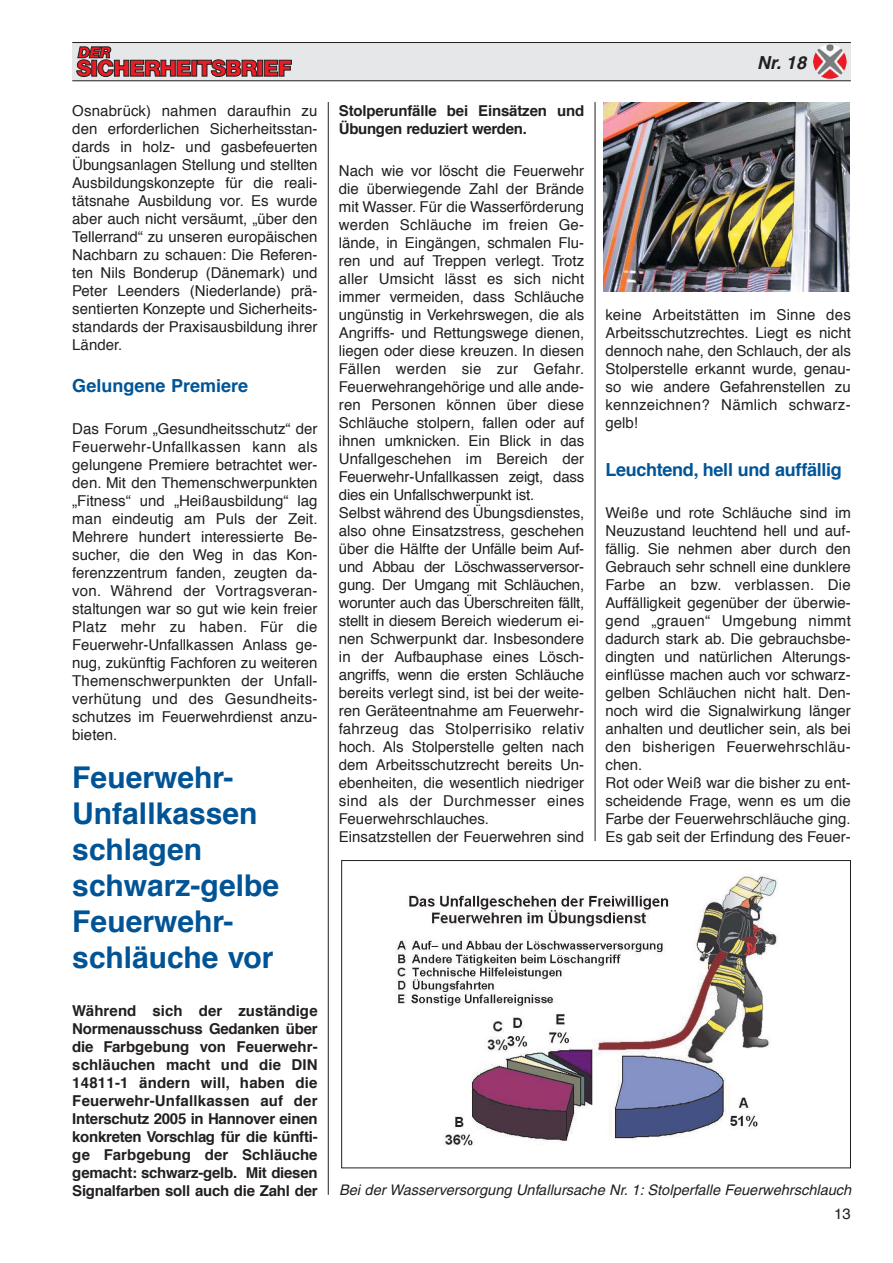
<style>
.page{position:relative;width:893px;height:1263px;background:#fff}
.page>*{position:absolute;margin:0;border:0;box-sizing:border-box;transform-origin:0 0}
.t1{font:700 30px/36px "Helvetica";color:#005496}
.t2{font:700 18px "Helvetica";letter-spacing:-.015em;color:#005496}
.t3{font:italic 700 18px "Helvetica";color:#231f20}
.t4{font:15px/18px "Helvetica";color:#231f20;text-align:justify}
.t5{font:700 15px/18px "Helvetica";letter-spacing:-.015em;color:#231f20;text-align:justify}
.t6{font:italic 14.55px "Helvetica";color:#231f20}
</style>
<div class="page">
<hr style="left:328px;top:102px;width:1px;height:1093px;background:#231f20">
<hr style="left:594px;top:102px;width:1px;height:739px;background:#231f20">
<div style="left:72px;top:43px;width:778px;height:38px;background:#e6e7e8"></div>
<svg style="left:191px;top:60px;width:6px;height:16px"></svg>
<svg style="left:197px;top:59px;width:61px;height:18px"></svg>
<svg style="left:257px;top:60px;width:6px;height:16px"></svg>
<svg style="left:264px;top:60px;width:28px;height:17px"></svg>
<svg style="left:76px;top:46px;width:115px;height:31px"></svg>
<img style="left:813px;top:44px;width:33px;height:35px">
<hr style="left:72px;top:80px;width:778px;height:1px;background:#231f20">
<hr style="left:72px;top:42px;width:778px;height:1px;background:#231f20">
<img style="left:395px;top:875px;width:384px;height:271px">
<div style="left:341px;top:860px;width:509px;height:308px;border:1px solid #231f20"></div>
<img style="left:603px;top:102px;width:246px;height:189px">
<p class="t4" style="left:72px;top:103px;width:247px">Osnabrück) nahmen daraufhin zu den erforderlichen Sicherheitsstan&shy;dards in holz- und gasbefeuerten Übungsanlagen Stellung und stellten Ausbildungskonzepte für die reali&shy;tätsnahe Ausbildung vor. Es wurde aber auch nicht versäumt, „über den Tellerrand“ zu unseren europäischen Nachbarn zu schauen: Die Referen&shy;ten Nils Bonderup (Dänemark) und Peter Leenders (Niederlande) prä&shy;sentierten Konzepte und Sicherheits&shy;standards der Praxisausbildung ihrer Länder.</p>
<p class="t2" style="left:72px;top:378px;width:177px">Gelungene Premiere</p>
<p class="t4" style="left:72px;top:421px;width:247px">Das Forum „Gesundheitsschutz“ der Feuerwehr-Unfallkassen kann als gelungene Premiere betrachtet wer&shy;den. Mit den Themenschwerpunkten „Fitness“ und „Heißausbildung“ lag man eindeutig am Puls der Zeit.<br>Mehrere hundert interessierte Be&shy;sucher, die den Weg in das Kon&shy;ferenzzentrum fanden, zeugten da&shy;von. Während der Vortragsveran&shy;staltungen war so gut wie kein freier Platz mehr zu haben. Für die Feuerwehr-Unfallkassen Anlass ge&shy;nug, zukünftig Fachforen zu weiteren Themenschwerpunkten der Unfall&shy;verhütung und des Gesundheits&shy;schutzes im Feuerwehrdienst anzu&shy;bieten.</p>
<h1 class="t1" style="left:72px;top:762px;width:208px">Feuerwehr-<br>Unfallkassen schlagen schwarz-gelbe<br>Feuerwehr&shy;schläuche vor</h1>
<p class="t5" style="left:72px;top:1003px;width:247px">Während sich der zuständige Normenausschuss Gedanken über die Farbgebung von Feuerwehr&shy;schläuchen macht und die DIN 14811-1 ändern will, haben die Feuerwehr-Unfallkassen auf der Interschutz 2005 in Hannover einen konkreten Vorschlag für die künfti&shy;ge Farbgebung der Schläuche gemacht: schwarz-gelb. Mit diesen Signalfarben soll auch die Zahl der</p>
<p class="t5" style="left:339px;top:103px;width:247px">Stolperunfälle bei Einsätzen und<br>Übungen reduziert werden.</p>
<p class="t4" style="left:339px;top:163px;width:247px;text-align:left">Nach wie vor löscht die Feuerwehr die überwiegende Zahl der Brände mit Wasser. Für die Wasserförderung werden Schläuche im freien Ge&shy;lände, in Eingängen, schmalen Flu&shy;ren und auf Treppen verlegt. Trotz aller Umsicht lässt es sich nicht immer vermeiden, dass Schläuche ungünstig in Verkehrswegen, die als Angriffs- und Rettungswege dienen, liegen oder diese kreuzen. In diesen Fällen werden sie zur Gefahr.<br>Feuerwehrangehörige und alle ande&shy;ren Personen können über diese Schläuche stolpern, fallen oder auf ihnen umknicken. Ein Blick in das Unfallgeschehen im Bereich der Feuerwehr-Unfallkassen zeigt, dass dies ein Unfallschwerpunkt ist.<br>Selbst während des Übungsdienstes, also ohne Einsatzstress, geschehen über die Hälfte der Unfälle beim Auf&shy;und Abbau der Löschwasserversor&shy;gung. Der Umgang mit Schläuchen, worunter auch das Überschreiten fällt, stellt in diesem Bereich wiederum ei&shy;nen Schwerpunkt dar. Insbesondere in der Aufbauphase eines Lösch&shy;angriffs, wenn die ersten Schläuche bereits verlegt sind, ist bei der weite&shy;ren Geräteentnahme am Feuerwehr&shy;fahrzeug das Stolperrisiko relativ hoch. Als Stolperstelle gelten nach dem Arbeitsschutzrecht bereits Un&shy;ebenheiten, die wesentlich niedriger sind als der Durchmesser eines Feuerwehrschlauches.<br>Einsatzstellen der Feuerwehren sind</p>
<p class="t3" style="left:757px;top:56px;width:50px">Nr. 18</p>
<p class="t4" style="left:605px;top:307px;width:247px">keine Arbeitstätten im Sinne des Arbeitsschutzrechtes. Liegt es nicht dennoch nahe, den Schlauch, der als Stolperstelle erkannt wurde, genau&shy;so wie andere Gefahrenstellen zu kennzeichnen? Nämlich schwarz&shy;gelb!</p>
<p class="t2" style="left:605px;top:462px;width:238px">Leuchtend, hell und auffällig</p>
<p class="t4" style="left:605px;top:505px;width:247px;text-align:left">Weiße und rote Schläuche sind im Neuzustand leuchtend hell und auf&shy;fällig. Sie nehmen aber durch den Gebrauch sehr schnell eine dunklere Farbe an bzw. verblassen. Die Auffälligkeit gegenüber der überwie&shy;gend „grauen“ Umgebung nimmt dadurch stark ab. Die gebrauchsbe&shy;dingten und natürlichen Alterungs&shy;einflüsse machen auch vor schwarz&shy;gelben Schläuchen nicht halt. Den&shy;noch wird die Signalwirkung länger anhalten und deutlicher sein, als bei den bisherigen Feuerwehrschläu&shy;chen.<br>Rot oder Weiß war die bisher zu ent&shy;scheidende Frage, wenn es um die Farbe der Feuerwehrschläuche ging.<br>Es gab seit der Erfindung des Feuer-</p>
<p class="t6" style="left:339px;top:1185px;width:514px">Bei der Wasserversorgung Unfallursache Nr. 1: Stolperfalle Feuerwehrschlauch</p>
<p class="t4" style="left:834px;top:1206px;width:18px">13</p>
</div>
